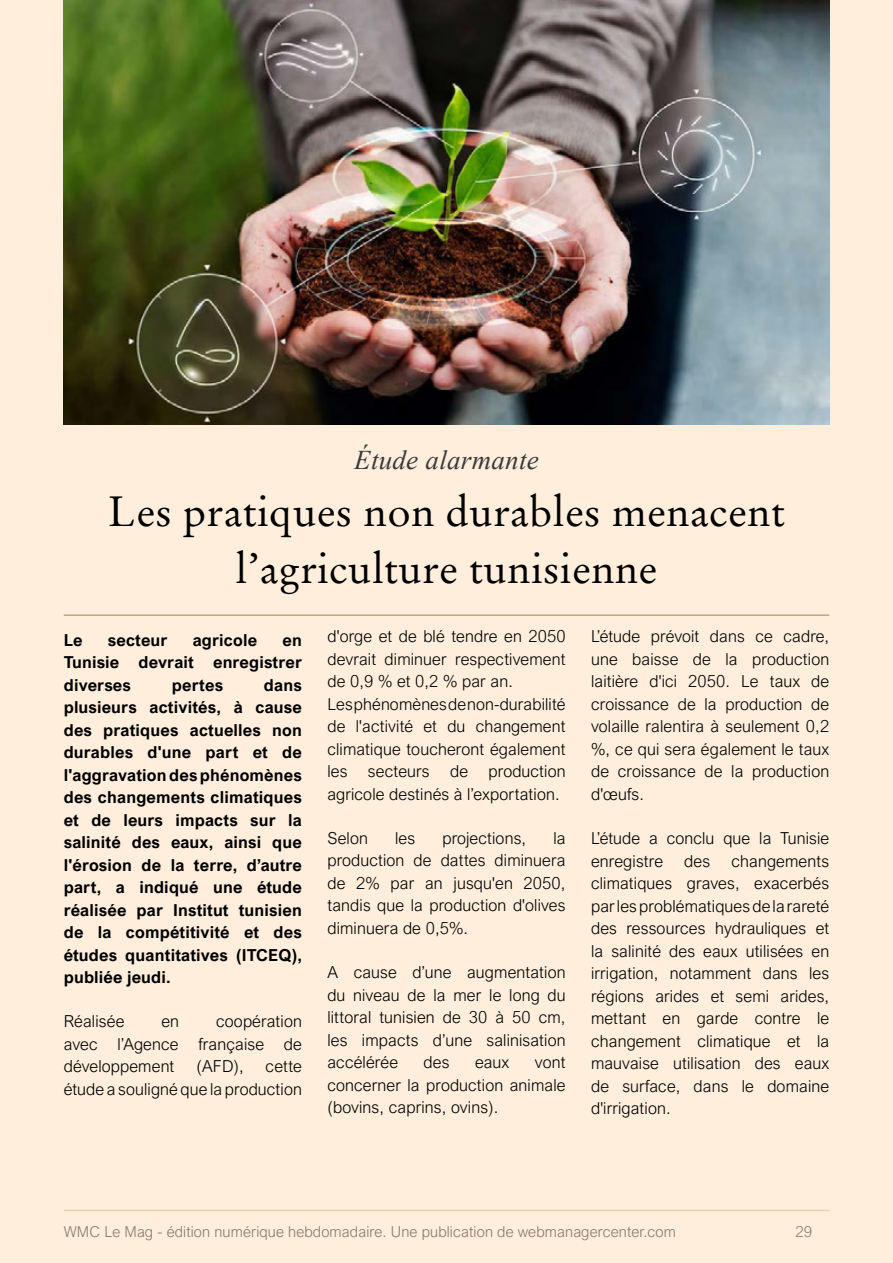
<style>
.page{position:relative;width:893px;height:1263px;background:#feeedb}
.page>*{position:absolute;margin:0;border:0;box-sizing:border-box;transform-origin:0 0}
.t1{font:42px/57px "Stempel Garamond W04";letter-spacing:.01em;color:#000;text-align:center}
.t2{font:italic 27px "Times New Roman";letter-spacing:.01em;color:#3a3938}
.t3{font:300 16.5px/22.5px "Arial Nova";letter-spacing:.01em;color:#000;text-align:justify}
.t4{font:700 16.5px/22.5px "Arial Nova W07";letter-spacing:.01em;color:#000;text-align:justify}
.t5{font:300 15px "Arial Nova W07";letter-spacing:.01em;color:#8b776e}
</style>
<div class="page">
<hr style="left:64px;top:1210px;width:765px;height:1px;background:#e0cda9">
<hr style="left:64px;top:614px;width:765px;height:2px;background:#b7a886">
<img style="left:64px;top:1px;width:765px;height:423px">
<h2 class="t2" style="left:354px;top:441px;width:186px">Étude alarmante</h2>
<h1 class="t1" style="left:108px;top:482px;width:678px">Les pratiques non durables menacent l’agriculture tunisienne</h1>
<p class="t4" style="left:64px;top:628px;width:20px">Le</p>
<p class="t4" style="left:108px;top:628px;width:61px">secteur</p>
<p class="t4" style="left:193px;top:628px;width:66px">agricole</p>
<p class="t4" style="left:64px;top:628px;width:240px;text-indent:219px">en Tunisie devrait enregistrer diverses</p>
<p class="t4" style="left:64px;top:673px;width:240px;text-indent:200px">dans plusieurs activités, à cause des pratiques actuelles non durables d'une part et de l'aggravation des phénomènes des changements climatiques et de leurs impacts sur la salinité des eaux, ainsi que l'érosion de la terre, d’autre part, a indiqué une étude réalisée par Institut tunisien de la compétitivité et des études quantitatives (ITCEQ), publiée jeudi.</p>
<p class="t3" style="left:64px;top:1010px;width:62px">Réalisée</p>
<p class="t3" style="left:161px;top:1010px;width:19px">en</p>
<p class="t4" style="left:172px;top:673px;width:53px">pertes</p>
<p class="t3" style="left:64px;top:1010px;width:240px;text-indent:152px">coopération avec l’Agence française de développement</p>
<p class="t3" style="left:196px;top:1055px;width:49px">(AFD),</p>
<p class="t3" style="left:64px;top:1055px;width:240px;text-align:right">cette<br>étude a souligné que la production</p>
<p class="t3" style="left:327px;top:625px;width:240px;text-align:left">d'orge et de blé tendre en 2050 devrait diminuer respectivement de 0,9 % et 0,2 % par an.<br>Les phénomènes de non-durabilité de l'activité et du changement climatique toucheront également les secteurs de production agricole destinés à l’exportation.</p>
<p class="t3" style="left:327px;top:827px;width:42px">Selon</p>
<p class="t3" style="left:395px;top:827px;width:22px">les</p>
<p class="t3" style="left:442px;top:827px;width:85px">projections,</p>
<p class="t3" style="left:327px;top:827px;width:240px;text-indent:226px">la production de dattes diminuera de 2% par an jusqu'en 2050, tandis que la production d'olives diminuera de 0,5%.</p>
<p class="t3" style="left:327px;top:961px;width:240px">A cause d’une augmentation du niveau de la mer le long du littoral tunisien de 30 à 50 cm, les impacts d’une salinisation accélérée</p>
<p class="t3" style="left:424px;top:1051px;width:27px">des</p>
<p class="t3" style="left:475px;top:1051px;width:36px">eaux</p>
<p class="t3" style="left:327px;top:1051px;width:240px;text-indent:208px">vont concerner la production animale (bovins, caprins, ovins).</p>
<p class="t3" style="left:591px;top:625px;width:240px">L’étude prévoit dans ce cadre, une baisse de la production laitière d'ici 2050. Le taux de croissance de la production de volaille ralentira à seulement 0,2 %, ce qui sera également le taux de croissance de la production d'œufs.</p>
<p class="t3" style="left:591px;top:827px;width:240px">L’étude a conclu que la Tunisie enregistre</p>
<p class="t3" style="left:591px;top:849px;width:240px;text-indent:140px">changements climatiques graves, exacerbés par les problématiques de la rareté des ressources hydrauliques et la salinité des eaux utilisées en irrigation, notamment dans les régions arides et semi arides, mettant en garde contre le changement climatique et la mauvaise utilisation des eaux de surface, dans le domaine d'irrigation.</p>
<p class="t3" style="left:684px;top:849px;width:27px">des</p>
<p class="t5" style="left:64px;top:1223px;width:614px">WMC Le Mag - édition numérique hebdomadaire. Une publication de webmanagercenter.com</p>
<p class="t5" style="left:795px;top:1223px;width:18px">29</p>
</div>
